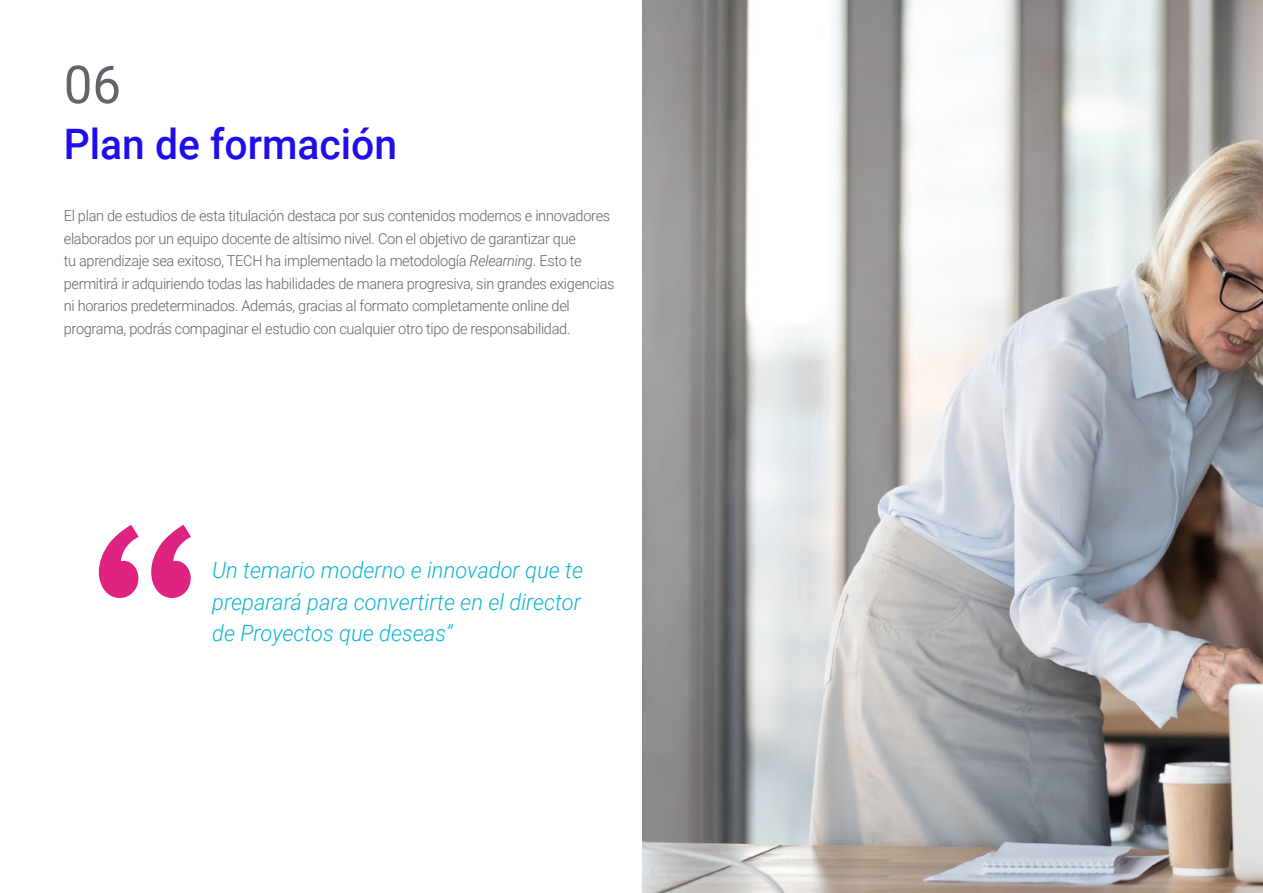
<style>
.page{position:relative;width:1263px;height:893px;background:#fff}
.page>*{position:absolute;margin:0;border:0;box-sizing:border-box;transform-origin:0 0}
.t1{font:52.5px "Roboto";color:#61646a}
.t2{font:500 42px "Roboto";color:#1f0dec}
.t3{font:italic 300 22.5px/31.5px "Roboto";color:#0fb6cf;text-align:justify}
.t4{font:300 15px/22.5px "Roboto";letter-spacing:-.02em;color:#61646a}
.s1{font-style:italic}
</style>
<div class="page">
<svg style="left:99px;top:525px;width:92px;height:73px"></svg>
<img style="left:642px;top:0;width:621px;height:893px">
<h1 class="t1" style="left:64px;top:48px;width:59px">06</h1>
<h2 class="t2" style="left:64px;top:115px;width:335px">Plan de formación</h2>
<p class="t4" style="left:64px;top:204px;width:552px">El plan de estudios de esta titulación destaca por sus contenidos modernos e innovadores elaborados por un equipo docente de altísimo nivel. Con el objetivo de garantizar que<br>tu aprendizaje sea exitoso, TECH ha implementado la metodología <span class="s1">Relearning</span>. Esto te permitirá ir adquiriendo todas las habilidades de manera progresiva, sin grandes exigencias ni horarios predeterminados. Además, gracias al formato completamente online del programa, podrás compaginar el estudio con cualquier otro tipo de responsabilidad.</p>
<h3 class="t3" style="left:212px;top:554px;width:372px">Un temario moderno e innovador que te preparará para convertirte en el director de Proyectos que deseas”</h3>
</div>
